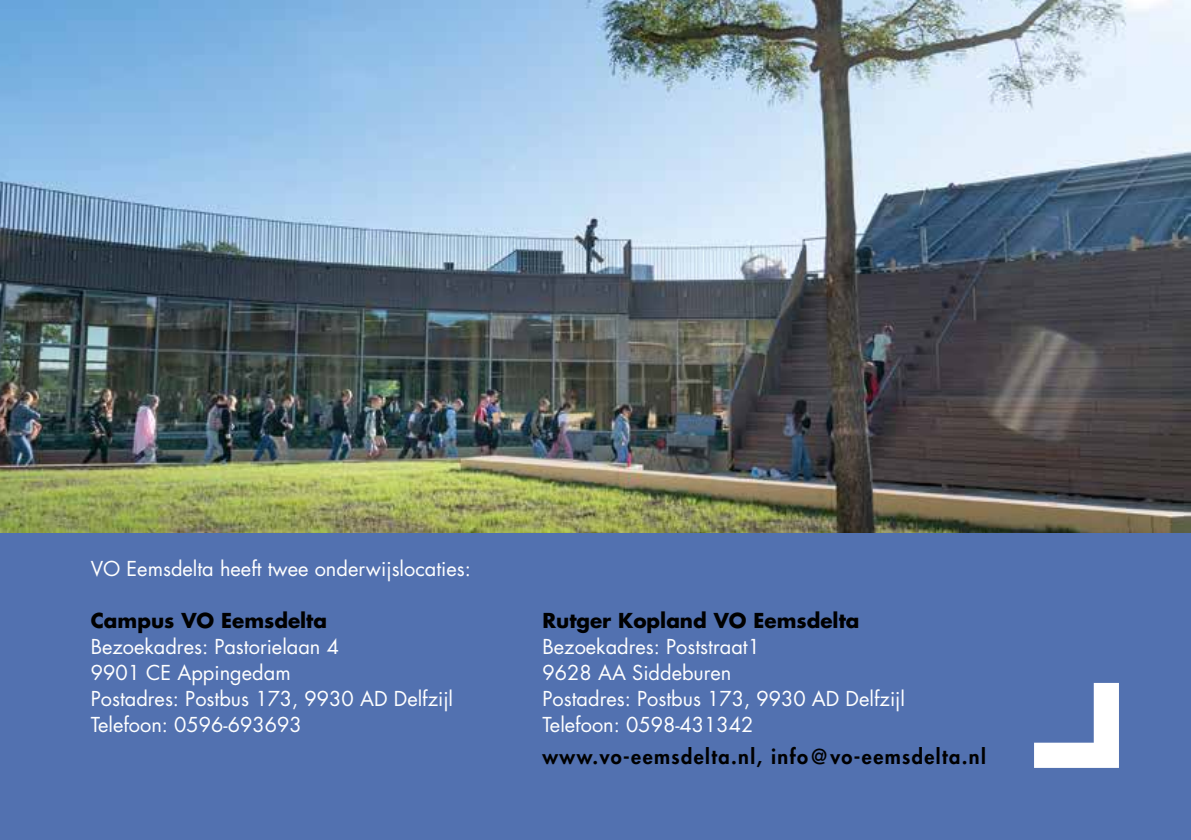
<style>
.page{position:relative;width:1191px;height:840px;background:#fff}
.page>*{position:absolute;margin:0;border:0;box-sizing:border-box;transform-origin:0 0}
.t1{font:20px/26px "Futura";color:#fff}
.t2{font:700 20px "Futura";color:#000}
.t3{font:800 20px "Futura";letter-spacing:.07em;color:#000}
</style>
<div class="page">
<div style="left:0;top:529px;width:1191px;height:310px;background:#5271b0"></div>
<svg style="left:1034px;top:682px;width:85px;height:85px"></svg>
<img style="left:0;top:0;width:1191px;height:532px">
<p class="t1" style="left:91px;top:554px;width:382px">VO Eemsdelta heeft twee onderwijslocaties:</p>
<p class="t2" style="left:91px;top:606px;width:238px">Campus VO Eemsdelta</p>
<p class="t1" style="left:91px;top:632px;width:364px">Bezoekadres: Pastorielaan 4<br>9901 CE Appingedam<br>Postadres: Postbus 173, 9930 AD Delfzijl<br>Telefoon: 0596-693693</p>
<p class="t2" style="left:542px;top:606px;width:318px">Rutger Kopland VO Eemsdelta</p>
<p class="t1" style="left:542px;top:633px;width:364px">Bezoekadres: Poststraat1<br>9628 AA Siddeburen<br>Postadres: Postbus 173, 9930 AD Delfzijl<br>Telefoon: 0598-431342</p>
<p class="t3" style="left:542px;top:743px;width:445px">www.vo-eemsdelta.nl, info@vo-eemsdelta.nl</p>
</div>
